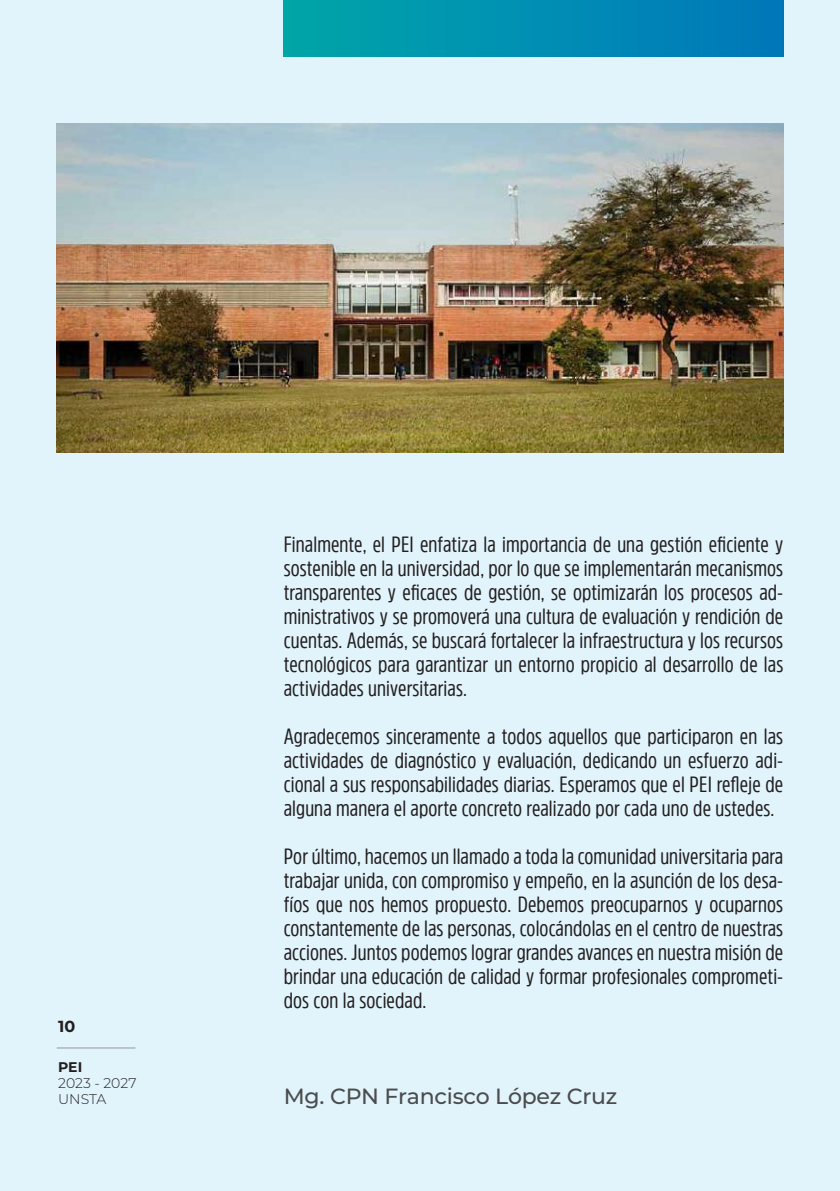
<style>
.page{position:relative;width:840px;height:1191px;background:#fff}
.page>*{position:absolute;margin:0;border:0;box-sizing:border-box;transform-origin:0 0}
.t1{font:22px/24px "Amsi Pro Cond";letter-spacing:.005em;color:#231f20;text-align:justify}
.t2{font:500 22px "Montserrat";letter-spacing:-.01em;color:#4b4c4d}
.t3{font:700 16px "Montserrat";color:#231f20}
.t4{font:300 14px/16px "Montserrat";letter-spacing:-.005em;color:#231f20}
.t5{font:700 14px "Montserrat";color:#231f20}
</style>
<div class="page">
<div style="left:0;top:0;width:839px;height:1191px;background:#e1f4fc"></div>
<hr style="left:57px;top:1047px;width:78px;height:1px;background:#939598">
<img style="left:283px;top:0;width:499px;height:57px">
<img style="left:57px;top:123px;width:725px;height:330px">
<p class="t3" style="left:58px;top:1015px;width:19px">10</p>
<p class="t5" style="left:58px;top:1057px;width:26px">PEI</p>
<p class="t4" style="left:58px;top:1075px;width:80px">2023 - 2027<br>UNSTA</p>
<p class="t1" style="left:283px;top:532px;width:500px">Finalmente, el PEI enfatiza la importancia de una gestión eficiente y sostenible en la universidad, por lo que se implementarán mecanismos transparentes y eficaces de gestión, se optimizarán los procesos ad&shy;ministrativos y se promoverá una cultura de evaluación y rendición de cuentas. Además, se buscará fortalecer la infraestructura y los recursos tecnológicos para garantizar un entorno propicio al desarrollo de las actividades universitarias.</p>
<p class="t1" style="left:283px;top:724px;width:500px">Agradecemos sinceramente a todos aquellos que participaron en las actividades de diagnóstico y evaluación, dedicando un esfuerzo adi&shy;cional a sus responsabilidades diarias. Esperamos que el PEI refleje de alguna manera el aporte concreto realizado por cada uno de ustedes.</p>
<p class="t1" style="left:283px;top:844px;width:500px">Por último, hacemos un llamado a toda la comunidad universitaria para trabajar unida, con compromiso y empeño, en la asunción de los desa&shy;fíos que nos hemos propuesto. Debemos preocuparnos y ocuparnos constantemente de las personas, colocándolas en el centro de nuestras acciones. Juntos podemos lograr grandes avances en nuestra misión de brindar una educación de calidad y formar profesionales comprometi&shy;dos con la sociedad.</p>
<p class="t2" style="left:283px;top:1081px;width:335px">Mg. CPN Francisco López Cruz</p>
</div>
